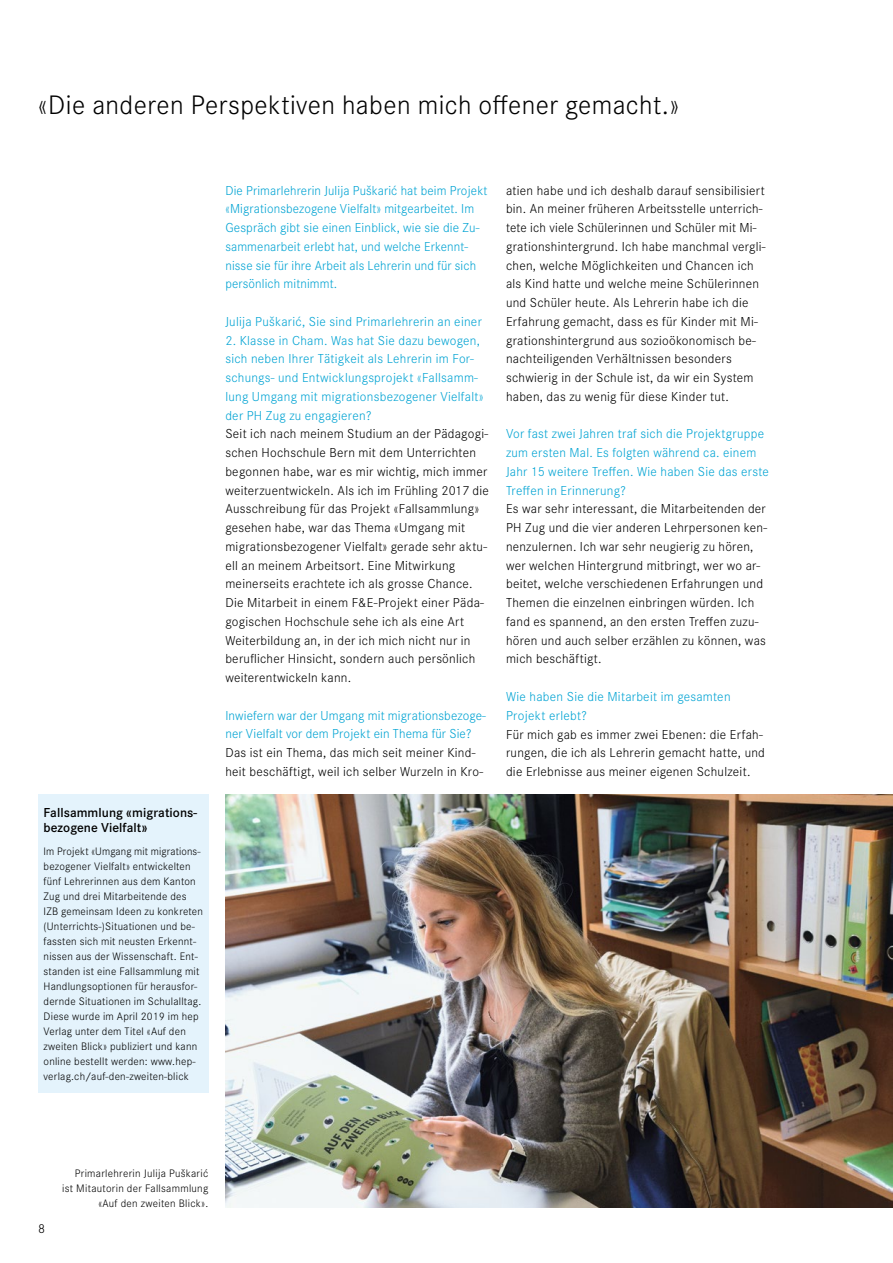
<style>
.page{position:relative;width:893px;height:1263px;background:#fff}
.page>*{position:absolute;margin:0;border:0;box-sizing:border-box;transform-origin:0 0}
.t1{font:300 27.75px "Corporate S";letter-spacing:.015em;color:#000}
.t2{font:300 13.5px/18.8px "Corporate S";letter-spacing:.02em;color:#000}
.t3{font:300 13.5px/18.8px "Corporate S";letter-spacing:.02em;color:#00a3d3}
.t4{font:600 13.5px/15px "Corporate S";letter-spacing:.005em;color:#000}
.t5{font:300 11.25px/15px "Corporate S";letter-spacing:.02em;color:#000}
</style>
<div class="page">
<img style="left:225px;top:795px;width:668px;height:412px">
<div style="left:38px;top:795px;width:170px;height:298px;background:#e4f3fc"></div>
<h1 class="t1" style="left:38px;top:87px;width:642px">«Die anderen Perspektiven haben mich offener gemacht.»</h1>
<p class="t4" style="left:44px;top:804px;width:155px">Fallsammlung «migrations&shy;bezogene Vielfalt»</p>
<p class="t5" style="left:44px;top:843px;width:161px">Im Projekt «Umgang mit migrations&shy;bezogener Vielfalt» entwickelten fünf Lehrerinnen aus dem Kanton Zug und drei Mitarbeitende des IZB gemeinsam Ideen zu konkreten (Unterrichts-)Situationen und be&shy;fassten sich mit neusten Erkennt&shy;nissen aus der Wissenschaft. Ent&shy;standen ist eine Fallsammlung mit Handlungsoptionen für herausfor&shy;dernde Situationen im Schulalltag.<br>Diese wurde im April 2019 im hep Verlag unter dem Titel «Auf den zweiten Blick» publiziert und kann online bestellt werden: www.hep&shy;verlag.ch/auf-den-zweiten-blick</p>
<p class="t3" style="left:225px;top:180px;width:264px">Die Primarlehrerin Julija Puškarić hat beim Projekt «Migrationsbezogene Vielfalt» mitgearbeitet. Im Gespräch gibt sie einen Einblick, wie sie die Zu&shy;sammenarbeit erlebt hat, und welche Erkennt&shy;nisse sie für ihre Arbeit als Lehrerin und für sich persönlich mitnimmt.</p>
<p class="t3" style="left:225px;top:312px;width:258px">Julija Puškarić, Sie sind Primarlehrerin an einer</p>
<p class="t3" style="left:225px;top:330px;width:260px">2. Klasse in Cham. Was hat Sie dazu bewogen, sich neben Ihrer Tätigkeit als Lehrerin im For&shy;schungs- und Entwicklungsprojekt «Fallsamm&shy;lung Umgang mit migrationsbezogener Vielfalt» der PH Zug zu engagieren?</p>
<p class="t2" style="left:225px;top:424px;width:265px">Seit ich nach meinem Studium an der Pädagogi&shy;schen Hochschule Bern mit dem Unterrichten begonnen habe, war es mir wichtig, mich immer weiterzuentwickeln. Als ich im Frühling 2017 die Ausschreibung für das Projekt «Fallsammlung» gesehen habe, war das Thema «Umgang mit migrationsbezogener Vielfalt» gerade sehr aktu&shy;ell an meinem Arbeitsort. Eine Mitwirkung meinerseits erachtete ich als grosse Chance.<br>Die Mitarbeit in einem F&amp;E-Projekt einer Päda&shy;gogischen Hochschule sehe ich als eine Art Weiterbildung an, in der ich mich nicht nur in beruflicher Hinsicht, sondern auch persönlich weiterentwickeln kann.</p>
<p class="t3" style="left:225px;top:705px;width:262px">Inwiefern war der Umgang mit migrationsbezoge&shy;ner Vielfalt vor dem Projekt ein Thema für Sie?</p>
<p class="t2" style="left:225px;top:743px;width:259px">Das ist ein Thema, das mich seit meiner Kind&shy;heit beschäftigt, weil ich selber Wurzeln in Kro-</p>
<p class="t2" style="left:506px;top:180px;width:261px">atien habe und ich deshalb darauf sensibilisiert bin. An meiner früheren Arbeitsstelle unterrich&shy;tete ich viele Schülerinnen und Schüler mit Mi&shy;grationshintergrund. Ich habe manchmal vergli&shy;chen, welche Möglichkeiten und Chancen ich als Kind hatte und welche meine Schülerinnen und Schüler heute. Als Lehrerin habe ich die Erfahrung gemacht, dass es für Kinder mit Mi&shy;grationshintergrund aus sozioökonomisch be&shy;nachteiligenden Verhältnissen besonders schwierig in der Schule ist, da wir ein System haben, das zu wenig für diese Kinder tut.</p>
<p class="t3" style="left:506px;top:424px;width:264px">Vor fast zwei Jahren traf sich die Projektgruppe zum ersten Mal. Es folgten während ca. einem Jahr 15 weitere Treffen. Wie haben Sie das erste Treffen in Erinnerung?</p>
<p class="t2" style="left:506px;top:499px;width:263px">Es war sehr interessant, die Mitarbeitenden der PH Zug und die vier anderen Lehrpersonen ken&shy;nenzulernen. Ich war sehr neugierig zu hören, wer welchen Hintergrund mitbringt, wer wo ar&shy;beitet, welche verschiedenen Erfahrungen und Themen die einzelnen einbringen würden. Ich fand es spannend, an den ersten Treffen zuzu&shy;hören und auch selber erzählen zu können, was mich beschäftigt.</p>
<p class="t3" style="left:506px;top:687px;width:226px">Wie haben Sie die Mitarbeit im gesamten<br>Projekt erlebt?</p>
<p class="t2" style="left:506px;top:724px;width:260px">Für mich gab es immer zwei Ebenen: die Erfah&shy;rungen, die ich als Lehrerin gemacht hatte, und die Erlebnisse aus meiner eigenen Schulzeit.</p>
<p class="t2" style="left:38px;top:1219px;width:9px">8</p>
<p class="t5" style="left:62px;top:1165px;width:148px;text-align:right">Primarlehrerin Julija Puškarić ist Mitautorin der Fallsammlung «Auf den zweiten Blick».</p>
</div>
